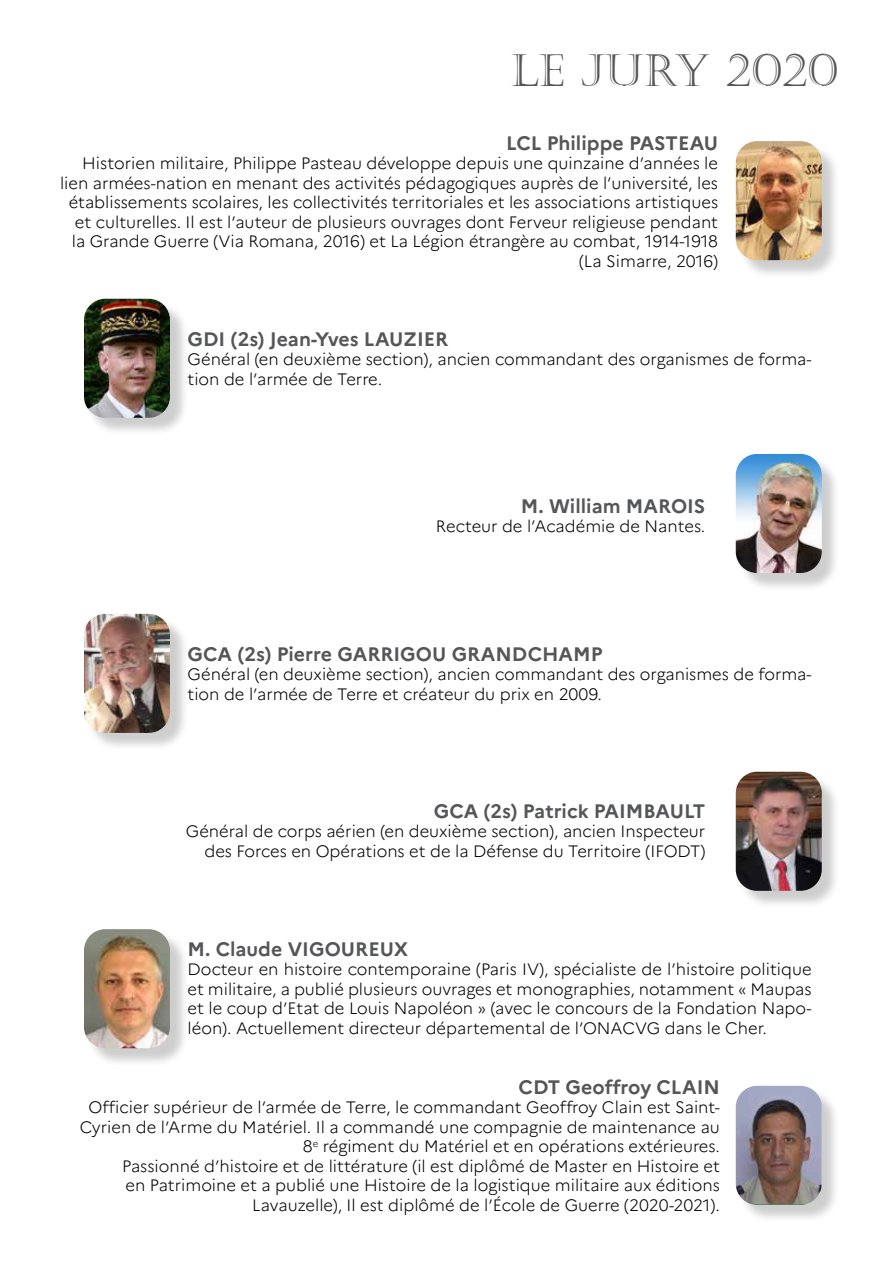
<style>
.page{position:relative;width:893px;height:1263px;background:#fff}
.page>*{position:absolute;margin:0;border:0;box-sizing:border-box;transform-origin:0 0}
.t1{font:45px "Castellar";color:#555658}
.t2{font:700 19.5px "Marianne";color:#555658}
.t3{font:300 16.5px/19.5px "Marianne";color:#000;text-align:right}
</style>
<div class="page">
<div style="left:738px;top:774px;width:103px;height:135px;background:#000;opacity:.2"></div>
<img style="left:736px;top:772px;width:86px;height:119px">
<div style="left:86px;top:301px;width:103px;height:135px;background:#000;opacity:.2"></div>
<img style="left:84px;top:299px;width:86px;height:119px">
<div style="left:738px;top:143px;width:103px;height:136px;background:#000;opacity:.2"></div>
<img style="left:736px;top:141px;width:86px;height:119px">
<div style="left:86px;top:931px;width:103px;height:136px;background:#000;opacity:.2"></div>
<img style="left:84px;top:929px;width:86px;height:119px">
<div style="left:738px;top:1088px;width:102px;height:135px;background:#000;opacity:.2"></div>
<img style="left:736px;top:1086px;width:85px;height:119px">
<div style="left:738px;top:456px;width:103px;height:136px;background:#000;opacity:.2"></div>
<img style="left:736px;top:454px;width:86px;height:119px">
<div style="left:86px;top:616px;width:103px;height:136px;background:#000;opacity:.2"></div>
<img style="left:84px;top:614px;width:86px;height:119px">
<h1 class="t1" style="left:511px;top:45px;width:330px">Le JURY 2020</h1>
<p class="t2" style="left:506px;top:131px;width:213px">LCL Philippe PASTEAU</p>
<p class="t3" style="left:60px;top:153px;width:660px">Historien militaire, Philippe Pasteau développe depuis une quinzaine d’années le lien armées-nation en menant des activités pédagogiques auprès de l’université, les établissements scolaires, les collectivités territoriales et les associations artistiques et culturelles. Il est l’auteur de plusieurs ouvrages dont Ferveur religieuse pendant la Grande Guerre (Via Romana, 2016) et La Légion étrangère au combat, 1914-1918 (La Simarre, 2016)</p>
<p class="t2" style="left:188px;top:327px;width:262px">GDI (2s) Jean-Yves LAUZIER</p>
<p class="t3" style="left:188px;top:350px;width:626px;text-align:left">Général (en deuxième section), ancien commandant des organismes de forma&shy;tion de l’armée de Terre.</p>
<p class="t2" style="left:521px;top:494px;width:186px">M. William MAROIS</p>
<p class="t3" style="left:436px;top:517px;width:271px">Recteur de l’Académie de Nantes.</p>
<p class="t2" style="left:188px;top:642px;width:416px">GCA (2s) Pierre GARRIGOU GRANDCHAMP</p>
<p class="t3" style="left:188px;top:664px;width:626px;text-align:left">Général (en deuxième section), ancien commandant des organismes de forma&shy;tion de l’armée de Terre et créateur du prix en 2009.</p>
<p class="t2" style="left:434px;top:799px;width:273px">GCA (2s) Patrick PAIMBAULT</p>
<p class="t3" style="left:186px;top:822px;width:521px">Général de corps aérien (en deuxième section), ancien Inspecteur des Forces en Opérations et de la Défense du Territoire (IFODT)</p>
<p class="t2" style="left:188px;top:937px;width:222px">M. Claude VIGOUREUX</p>
<p class="t3" style="left:188px;top:959px;width:626px;text-align:justify">Docteur en histoire contemporaine (Paris IV), spécialiste de l’histoire politique et militaire, a publié plusieurs ouvrages et monographies, notamment « Maupas et le coup d’Etat de Louis Napoléon » (avec le concours de la Fondation Napo&shy;léon). Actuellement directeur départemental de l’ONACVG dans le Cher.</p>
<p class="t2" style="left:519px;top:1075px;width:203px">CDT Geoffroy CLAIN</p>
<p class="t3" style="left:80px;top:1097px;width:642px">Officier supérieur de l’armée de Terre, le commandant Geoffroy Clain est Saint-Cyrien de l’Arme du Matériel. Il a commandé une compagnie de maintenance au 8<sup>e</sup> régiment du Matériel et en opérations extérieures.<br>Passionné d’histoire et de littérature (il est diplômé de Master en Histoire et<br>en Patrimoine et a publié une Histoire de la logistique militaire aux éditions Lavauzelle), Il est diplômé de l’École de Guerre (2020-2021).</p>
</div>
